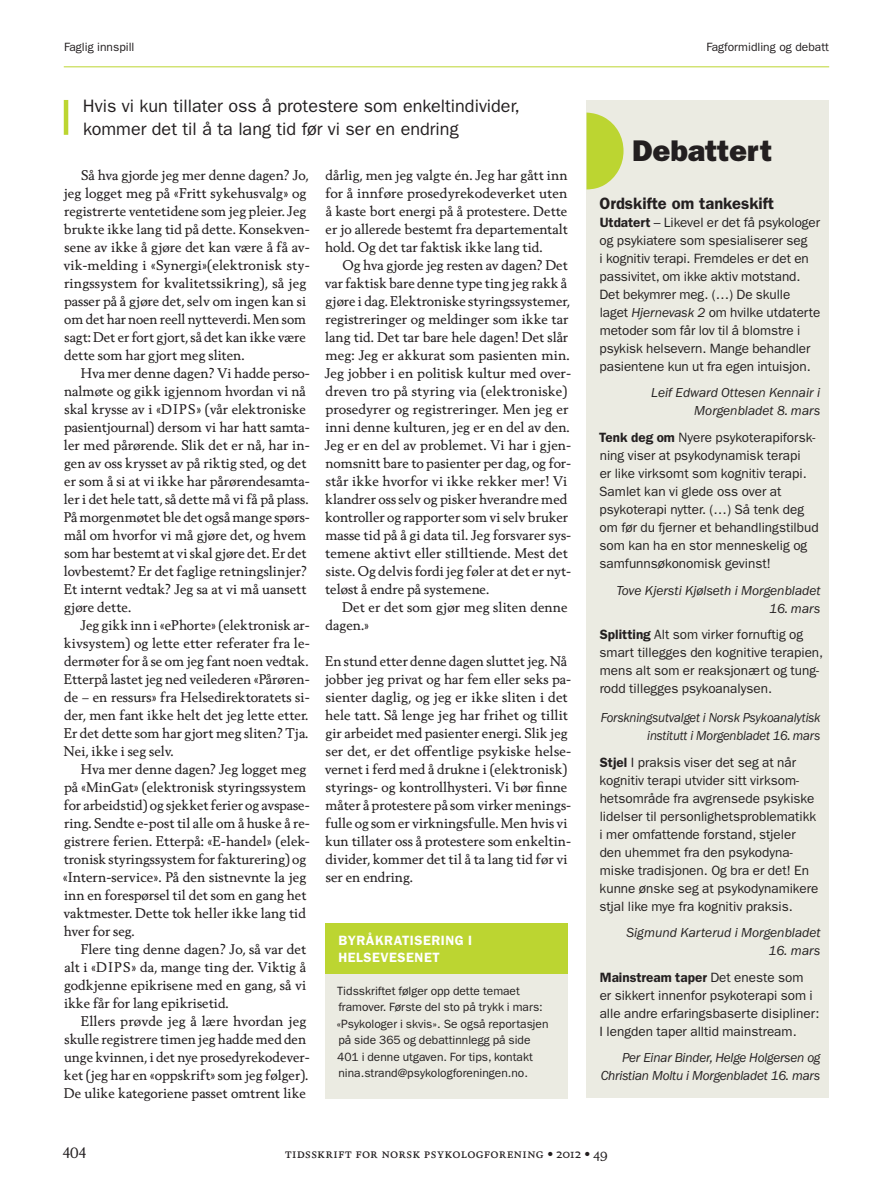
<style>
.page{position:relative;width:893px;height:1191px;background:#fff}
.page>*{position:absolute;margin:0;border:0;box-sizing:border-box;transform-origin:0 0}
.dia1_f_m1t_t{font:30px "ITC Franklin Gothic Std Hvy";color:#231f20}
.kas1af_f{font:18px/22.5px "ITC Franklin Gothic Std";color:#231f20}
.m1t_t{font:600 16.5px "ITC Franklin Gothic Std";color:#231f20}
.t1{font:15px "Berling Nova Text Pro";color:#231f20}
.b1a_f{font:13.5px/18px "Berling Nova Text Pro";color:#231f20}
.dia1af_f{font:13.5px/18px "ITC Franklin Gothic Std";color:#231f20}
.b1af_f{font:13.5px/18px "Berling Nova Text Pro";color:#231f20}
.dia1af-_f{font:13.5px/18px "ITC Franklin Gothic Std";letter-spacing:-.005em;color:#231f20}
.dia1k_f{font:italic 13.5px/18px "ITC Franklin Gothic Std";letter-spacing:-.01em;color:#231f20;text-align:right}
.dia1k_f-2{font:italic 13.5px/18px "ITC Franklin Gothic Std";letter-spacing:-.01em;color:#231f20;text-align:right;scale:.95 1}
.b1a_f-2{font:13.5px "Berling Nova Text Pro";letter-spacing:.035em;color:#231f20}
.eks1_f_m1t_t{font:600 13.5px/16.5px "ITC Franklin Gothic Std";letter-spacing:.04em;color:#fff}
.eks1af-_f{font:12px/16.5px "ITC Franklin Gothic Std";color:#231f20}
.s1{font-weight:600}
.s2{font-style:italic}
.s3{font-size:9px}
</style>
<div class="page">
<div style="left:586px;top:100px;width:243px;height:997px;background:#ebebe2"></div>
<svg style="left:586px;top:113px;width:37px;height:76px"></svg>
<hr style="left:64px;top:66px;width:765px;height:1px;background:#bcd531">
<hr style="left:64px;top:100px;width:4px;height:35px;background:#bcd531">
<div style="left:325px;top:923px;width:243px;height:51px;background:#bcd531"></div>
<div style="left:325px;top:974px;width:243px;height:124px;background:#ebebe2"></div>
<hr style="left:892px;top:213px;width:1px;height:56px;background:#ebf2cb">
<hr style="left:892px;top:67px;width:1px;height:145px;background:#bcd531">
<p class="eks1af-_f" style="left:64px;top:39px;width:72px">Faglig innspill</p>
<p class="eks1af-_f" style="left:706px;top:39px;width:124px">Fagformidling og debatt</p>
<p class="kas1af_f" style="left:83px;top:95px;width:439px">Hvis vi kun tillater oss å protestere som enkeltindivider, kommer det til å ta lang tid før vi ser en endring</p>
<p class="b1a_f" style="left:63px;top:166px;width:248px;text-indent:18px">Så hva gjorde jeg mer denne dagen? Jo, jeg logget meg på «Fritt sykehusvalg» og registrerte ventetidene som jeg pleier. Jeg brukte ikke lang tid på dette. Konsekven&shy;sene av ikke å gjøre det kan være å få av&shy;vik-melding i «Synergi»(elektronisk sty&shy;ringssystem for kvalitetssikring), så jeg passer på å gjøre det, selv om ingen kan si om det har noen reell nytteverdi. Men som sagt: Det er fort gjort, så det kan ikke være dette som har gjort meg sliten.</p>
<p class="b1a_f" style="left:64px;top:364px;width:248px;text-indent:17px">Hva mer denne dagen? Vi hadde perso&shy;nalmøte og gikk igjennom hvordan vi nå skal krysse av i «DIPS» (vår elektroniske pasientjournal) dersom vi har hatt samta&shy;ler med pårørende. Slik det er nå, har in&shy;gen av oss krysset av på riktig sted, og det er som å si at vi ikke har pårørendesamta&shy;ler i det hele tatt, så dette må vi få på plass.<br>På morgenmøtet ble det også mange spørs&shy;mål om hvorfor vi må gjøre det, og hvem som har bestemt at vi skal gjøre det. Er det lovbestemt? Er det faglige retningslinjer?<br>Et internt vedtak? Jeg sa at vi må uansett gjøre dette.</p>
<p class="b1a_f" style="left:64px;top:616px;width:248px;text-align:justify;text-indent:17px">Jeg gikk inn i «ePhorte» (elektronisk ar&shy;kivsystem) og lette etter referater fra le&shy;dermøter for å se om jeg fant noen vedtak.<br>Etterpå lastet jeg ned veilederen «Pårøren&shy;de – en ressurs» fra Helsedirektoratets si&shy;der, men fant ikke helt det jeg lette etter.<br>Er det dette som har gjort meg sliten? Tja.<br>Nei, ikke i seg selv.</p>
<p class="b1a_f" style="left:63px;top:760px;width:249px;text-indent:18px">Hva mer denne dagen? Jeg logget meg på «MinGat» (elektronisk styringssystem for arbeidstid) og sjekket ferier og avspase&shy;ring. Sendte e-post til alle om å huske å re&shy;gistrere ferien. Etterpå: «E-handel» (elek&shy;tronisk styringssystem for fakturering) og «Intern-service». På den sistnevnte la jeg inn en forespørsel til det som en gang het vaktmester. Dette tok heller ikke lang tid hver for seg.</p>
<p class="b1a_f" style="left:64px;top:940px;width:244px;text-align:justify;text-indent:17px">Flere ting denne dagen? Jo, så var det alt i «DIPS» da, mange ting der. Viktig å godkjenne epikrisene med en gang, så vi ikke får for lang epikrisetid.</p>
<p class="b1a_f" style="left:64px;top:1012px;width:248px;text-indent:17px">Ellers prøvde jeg å lære hvordan jeg skulle registrere timen jeg hadde med den unge kvinnen, i det nye prosedyrekodever&shy;ket (jeg har en «oppskrift» som jeg følger).<br>De ulike kategoriene passet omtrent like</p>
<p class="b1a_f" style="left:325px;top:166px;width:244px;text-align:justify">dårlig, men jeg valgte én. Jeg har gått inn for å innføre prosedyrekodeverket uten å kaste bort energi på å protestere. Dette er jo allerede bestemt fra departementalt hold. Og det tar faktisk ikke lang tid.</p>
<p class="b1a_f" style="left:325px;top:256px;width:248px;text-indent:18px">Og hva gjorde jeg resten av dagen? Det var faktisk bare denne type ting jeg rakk å gjøre i dag. Elektroniske styringssystemer, registreringer og meldinger som ikke tar lang tid. Det tar bare hele dagen! Det slår meg: Jeg er akkurat som pasienten min.<br>Jeg jobber i en politisk kultur med over&shy;dreven tro på styring via (elektroniske) prosedyrer og registreringer. Men jeg er inni denne kulturen, jeg er en del av den.<br>Jeg er en del av problemet. Vi har i gjen&shy;nomsnitt bare to pasienter per dag, og for&shy;står ikke hvorfor vi ikke rekker mer! Vi klandrer oss selv og pisker hverandre med kontroller og rapporter som vi selv bruker masse tid på å gi data til. Jeg forsvarer sys&shy;temene aktivt eller stilltiende. Mest det siste. Og delvis fordi jeg føler at det er nyt&shy;teløst å endre på systemene.</p>
<p class="b1a_f" style="left:326px;top:598px;width:243px;text-indent:17px">Det er det som gjør meg sliten denne dagen.»</p>
<p class="b1af_f" style="left:325px;top:652px;width:248px">En stund etter denne dagen sluttet jeg. Nå jobber jeg privat og har fem eller seks pa&shy;sienter daglig, og jeg er ikke sliten i det hele tatt. Så lenge jeg har frihet og tillit gir arbeidet med pasienter energi. Slik jeg ser det, er det offentlige psykiske helse&shy;vernet i ferd med å drukne i (elektronisk) styrings- og kontrollhysteri. Vi bør finne måter å protestere på som virker menings&shy;fulle og som er virkningsfulle. Men hvis vi kun tillater oss å protestere som enkeltin&shy;divider, kommer det til å ta lang tid før vi ser en endring.</p>
<p class="eks1_f_m1t_t" style="left:338px;top:932px;width:135px">BYRÅKRATISERING I<br>HELSEVESENET</p>
<p class="eks1af-_f" style="left:336px;top:982px;width:214px">Tidsskriftet følger opp dette temaet framover. Første del sto på trykk i mars: «Psykologer i skvis». Se også reportasjen på side 365 og debattinnlegg på side 401 i denne utgaven. For tips, kontakt nina.strand@psykologforeningen.no.</p>
<p class="dia1_f_m1t_t" style="left:632px;top:133px;width:142px">Debattert</p>
<p class="m1t_t" style="left:599px;top:193px;width:176px">Ordskifte om tankeskift</p>
<p class="dia1af-_f" style="left:599px;top:213px;width:222px"><span class="s1">Utdatert</span> – Likevel er det få psykologer og psykiatere som spesialiserer seg<br>i kognitiv terapi. Fremdeles er det en passivitet, om ikke aktiv motstand.<br>Det bekymrer meg. (…) De skulle laget <span class="s2">Hjernevask 2</span> om hvilke utdaterte metoder som får lov til å blomstre i psykisk helsevern. Mange behandler pasientene kun ut fra egen intuisjon.</p>
<p class="dia1k_f" style="left:651px;top:384px;width:171px">Leif Edward Ottesen Kennair i<br>Morgenbladet 8. mars</p>
<p class="dia1af_f" style="left:599px;top:428px;width:221px"><span class="s1">Tenk deg om</span> Nyere psykoterapiforsk&shy;ning viser at psykodynamisk terapi<br>er like virksomt som kognitiv terapi.<br>Samlet kan vi glede oss over at psykoterapi nytter. (…) Så tenk deg om før du fjerner et behandlingstilbud som kan ha en stor menneskelig og samfunnsøkonomisk gevinst!</p>
<p class="dia1k_f" style="left:616px;top:581px;width:206px">Tove Kjersti Kjølseth i Morgenbladet</p>
<p class="dia1k_f" style="left:769px;top:599px;width:53px">16. mars</p>
<p class="dia1af_f" style="left:600px;top:625px;width:225px"><span class="s1">Splitting</span> Alt som virker fornuftig og smart tillegges den kognitive terapien, mens alt som er reaksjonært og tung&shy;rodd tillegges psykoanalysen.</p>
<p class="dia1k_f-2" style="left:601px;top:708px;width:233px">Forskningsutvalget i Norsk Psykoanalytisk institutt i Morgenbladet 16. mars</p>
<p class="dia1af_f" style="left:600px;top:753px;width:220px"><span class="s1">Stjel</span> I praksis viser det seg at når kognitiv terapi utvider sitt virksom&shy;hetsområde fra avgrensede psykiske lidelser til personlighetsproblematikk i mer omfattende forstand, stjeler den uhemmet fra den psykodyna&shy;miske tradisjonen. Og bra er det! En kunne ønske seg at psykodynamikere stjal like mye fra kognitiv praksis.</p>
<p class="dia1k_f" style="left:626px;top:923px;width:196px">Sigmund Karterud i Morgenbladet</p>
<p class="dia1k_f" style="left:768px;top:941px;width:53px">16. mars</p>
<p class="dia1af_f" style="left:600px;top:968px;width:222px"><span class="s1">Mainstream taper</span> Det eneste som<br>er sikkert innenfor psykoterapi som i alle andre erfaringsbaserte disipliner:<br>I lengden taper alltid mainstream.</p>
<p class="dia1k_f" style="left:601px;top:1048px;width:221px">Per Einar Binder, Helge Holgersen og<br>Christian Moltu i Morgenbladet 16. mars</p>
<p class="t1" style="left:63px;top:1142px;width:25px">404</p>
<p class="b1a_f-2" style="left:285px;top:1144px;width:324px">tidsskrift for norsk psykologforening <span class="s3">•</span> 2012 <span class="s3">•</span> 49</p>
</div>
